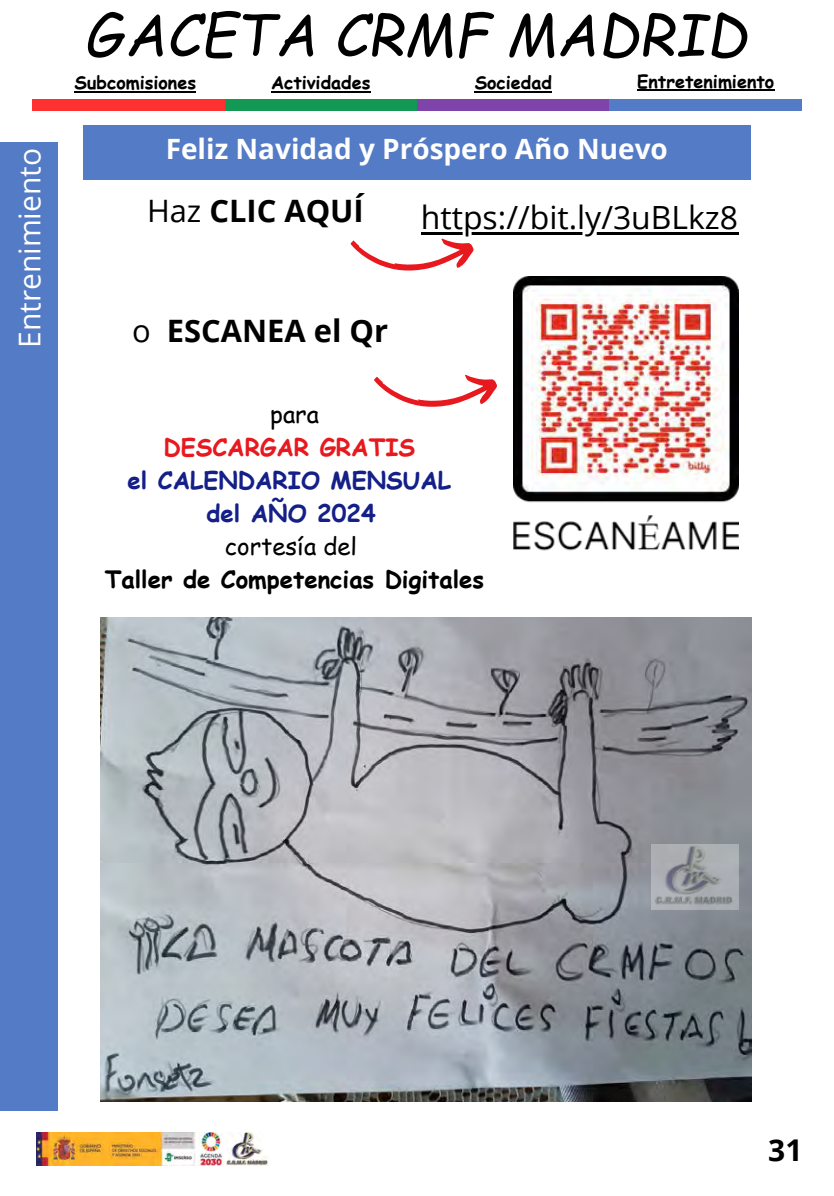
<style>
.page{position:relative;width:834px;height:1196px;background:#fff}
.page>*{position:absolute;margin:0;border:0;box-sizing:border-box;transform-origin:0 0}
.t1{font:italic 57px "Comic Sans MS";color:#000}
.t2{font:32px "Open Sans";color:#000}
.t3{font:700 30.8px "Open Sans";color:#000}
.t4{font:30px "Open Sans";color:#fff}
.t5{font:700 30px "Open Sans";color:#000}
.t6{font:700 28px "Open Sans";color:#fff}
.t7{font:700 24px "Comic Sans MS";color:#141f88}
.t8{font:700 24px "Comic Sans MS";color:#000}
.t9{font:24px "Comic Sans MS";color:#000}
.t10{font:700 24px "Comic Sans MS";color:#e7191f}
.t11{font:700 18px "Comic Sans MS";color:#000}
.s1{font-weight:400}
</style>
<div class="page">
<div style="left:225px;top:99px;width:192px;height:12px;background:#149954"></div>
<div style="left:417px;top:99px;width:192px;height:12px;background:#7e44a9"></div>
<div style="left:609px;top:99px;width:193px;height:12px;background:#537bc6"></div>
<div style="left:32px;top:99px;width:193px;height:12px;background:#ff3131"></div>
<div style="left:0;top:142px;width:58px;height:968px;background:#537bc6"></div>
<div style="left:83px;top:125px;width:668px;height:54px;background:#537bc6"></div>
<img style="left:36px;top:1132px;width:233px;height:33px">
<img style="left:101px;top:617px;width:650px;height:484px">
<img style="left:652px;top:845px;width:86px;height:64px">
<svg style="left:350px;top:238px;width:124px;height:33px"></svg>
<svg style="left:374px;top:374px;width:123px;height:33px"></svg>
<img style="left:513px;top:276px;width:225px;height:275px">
<hr style="left:475px;top:91px;width:77px;height:1px;background:#000">
<hr style="left:637px;top:90px;width:137px;height:1px;background:#000">
<hr style="left:271px;top:91px;width:100px;height:1px;background:#000">
<hr style="left:75px;top:91px;width:121px;height:1px;background:#000">
<hr style="left:421px;top:232px;width:317px;height:3px;background:#000">
<p class="t4" style="left:8px;top:348px;width:201px;rotate:-90deg">Entrenimiento</p>
<p class="t1" style="left:86px;top:-7px;width:663px">GACETA CRMF MADRID</p>
<p class="t11" style="left:75px;top:70px;width:123px">Subcomisiones</p>
<p class="t11" style="left:271px;top:70px;width:101px">Actividades</p>
<p class="t11" style="left:475px;top:70px;width:79px">Sociedad</p>
<p class="t11" style="left:637px;top:68px;width:139px">Entretenimiento</p>
<p class="t6" style="left:166px;top:129px;width:503px">Feliz Navidad y Próspero Año Nuevo</p>
<p class="t3" style="left:147px;top:190px;width:218px"><span class="s1">Haz</span> CLIC AQUÍ</p>
<p class="t2" style="left:421px;top:195px;width:319px">https://bit.ly/3uBLkz8</p>
<p class="t3" style="left:132px;top:309px;width:257px"><span class="s1">o</span> ESCANEA el Qr</p>
<p class="t9" style="left:270px;top:397px;width:50px">para</p>
<p class="t10" style="left:164px;top:430px;width:253px">DESCARGAR GRATIS</p>
<p class="t7" style="left:128px;top:463px;width:325px">el CALENDARIO MENSUAL</p>
<p class="t7" style="left:206px;top:496px;width:171px">del AÑO 2024</p>
<p class="t9" style="left:225px;top:529px;width:134px">cortesía del</p>
<p class="t8" style="left:105px;top:562px;width:381px">Taller de Competencias Digitales</p>
<p class="t5" style="left:768px;top:1128px;width:36px">31</p>
</div>
